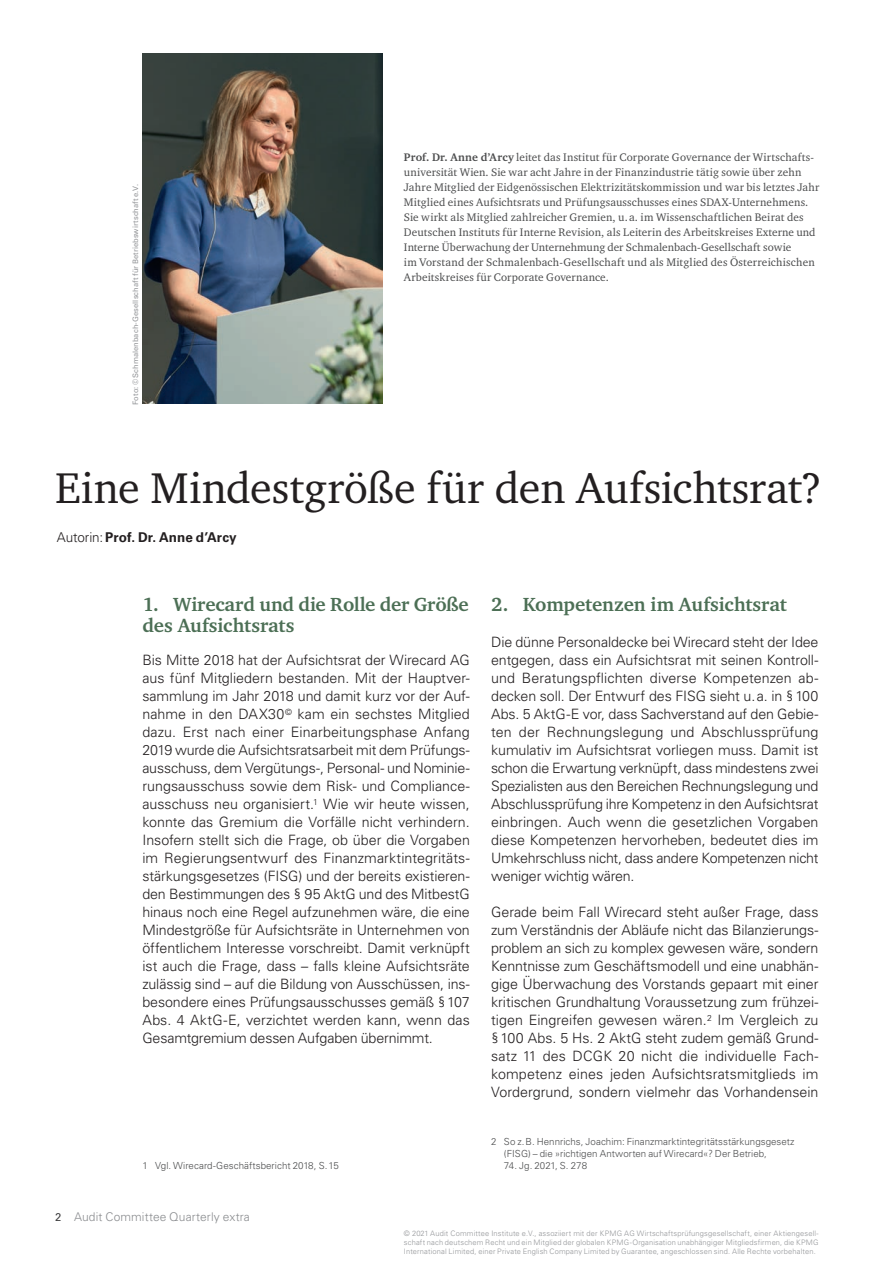
<style>
.page{position:relative;width:893px;height:1263px;background:#fff}
.page>*{position:absolute;margin:0;border:0;box-sizing:border-box;transform-origin:0 0}
.t1{font:44.1px "Charter IT Cby BT";color:#231f20}
.t2{font:700 19.5px/21px "Charter IT Cby BT";letter-spacing:-.005em;color:#4c6f55}
.t3{font:300 14.25px/18px "Univers LT Std";letter-spacing:-.005em;color:#231f20;text-align:justify}
.t4{font:700 13.5px "Univers LT Std";color:#231f20}
.t5{font:300 12px "Univers LT Std";letter-spacing:.01em;color:#8a8c8f}
.t6{font:11.25px/15px "Charter IT Cby BT";letter-spacing:.01em;color:#4b4c4d}
.t7{font:300 9.75px/12px "Univers LT Std";letter-spacing:.005em;color:#4b4c4d}
.t8{font:300 7.5px/9px "Univers LT Std";letter-spacing:.02em;color:#939598}
.t9{font:7.5px "Univers LT Std";letter-spacing:.01em;color:#939598}
.s1{font-weight:700}
.s2{font-weight:300}
.s3{font-weight:400;font-size:11.25px;color:#3e3e3f}
</style>
<div class="page">
<img style="left:142px;top:53px;width:241px;height:351px">
<p class="t9" style="left:131px;top:405px;width:222px;rotate:-90deg">Foto: © Schmalenbach-Gesellschaft für Betriebswirtschaft e.V.</p>
<p class="t6" style="left:404px;top:150px;width:417px"><span class="s1">Prof. Dr. Anne d’Arcy</span> leitet das Institut für Corporate Governance der Wirtschafts&shy;universität Wien. Sie war acht Jahre in der Finanzindustrie tätig sowie über zehn Jahre Mitglied der Eidgenössischen Elektrizitätskommission und war bis letztes Jahr Mitglied eines Aufsichtsrats und Prüfungsausschusses eines SDAX-Unternehmens.<br>Sie wirkt als Mitglied zahlreicher Gremien, u.a. im Wissenschaftlichen Beirat des Deutschen Instituts für Interne Revision, als Leiterin des Arbeitskreises Externe und Interne Überwachung der Unternehmung der Schmalenbach-Gesellschaft sowie<br>im Vorstand der Schmalenbach-Gesellschaft und als Mitglied des Österreichischen Arbeitskreises für Corporate Governance.</p>
<h1 class="t1" style="left:55px;top:461px;width:768px">Eine Mindestgröße für den Aufsichtsrat?</h1>
<p class="t4" style="left:57px;top:529px;width:181px"><span class="s2">Autorin:</span> Prof. Dr. Anne d’Arcy</p>
<h2 class="t2" style="left:142px;top:594px;width:328px">1. Wirecard und die Rolle der Größe des Aufsichtsrats</h2>
<p class="t3" style="left:142px;top:651px;width:329px;text-align:left">Bis Mitte 2018 hat der Aufsichtsrat der Wirecard AG aus fünf Mitgliedern bestanden. Mit der Hauptver&shy;sammlung im Jahr 2018 und damit kurz vor der Auf&shy;nahme in den DAX30<sup>©</sup> kam ein sechstes Mitglied dazu. Erst nach einer Einarbeitungsphase Anfang 2019 wurde die Aufsichtsratsarbeit mit dem Prüfungs&shy;ausschuss, dem Vergütungs-, Personal- und Nominie&shy;rungsausschuss sowie dem Risk- und Compliance&shy;ausschuss neu organisiert.<sup>1</sup> Wie wir heute wissen, konnte das G remium die Vorfälle nicht verhindern. -I nsofern stellt sich die Frage, ob über die Vorgaben im Regierungsentwurf des Finanzmarktintegritäts&shy;stärkungsgesetzes (FI SG) und der bereits existieren&shy;den Bestimmungen des § 95 AktG und des MitbestG hinaus noch eine Regel aufzunehmen wäre, die eine Mindestgröße für Aufsichtsräte in U nternehmen von öffentlichem I nteresse vorschreibt. Damit verknüpft ist auch die Frage, dass – falls kleine Aufsichtsräte zulässig sind – auf die Bildung von Ausschüssen, ins&shy;besondere eines Prüfungsausschusses gemäß §107<br>Abs. 4 AktG -E, verzichtet werden kann, wenn das -Gesamtgremium dessen Aufgaben übernimmt.</p>
<p class="t7" style="left:142px;top:1160px;width:198px">1 Vgl. Wirecard-Geschäftsbericht 2018, S.15</p>
<p class="t5" style="left:55px;top:1210px;width:196px"><span class="s3">2</span> Audit Committee Quarterly extra</p>
<h2 class="t2" style="left:491px;top:594px;width:297px">2. Kompetenzen im Aufsichtsrat</h2>
<p class="t3" style="left:491px;top:633px;width:329px">Die dünne Personaldecke bei Wirecard steht der I dee entgegen, dass ein Aufsichtsrat mit seinen Kontroll&shy;und Beratungspflichten diverse Kompetenzen ab&shy;decken soll. Der Entwurf des FI SG sieht u.a. in §100<br>Abs. 5 AktG -E vor, dass Sachverstand auf den G ebie&shy;ten der Rechnungslegung und Abschlussprüfung kumulativ im Aufsichtsrat vorliegen muss. Damit ist schon die Erwartung verknüpft, dass mindestens zwei Spezialisten aus den Bereichen Rechnungslegung und Abschlussprüfung ihre Kompetenz in den Aufsichtsrat einbringen. Auch wenn die gesetzlichen Vorgaben diese Kompetenzen hervorheben, bedeutet dies im U mkehrschluss nicht, dass andere Kompetenzen nicht weniger wichtig wären.</p>
<p class="t3" style="left:491px;top:903px;width:329px">G erade beim Fall Wirecard steht außer Frage, dass zum Verständnis der Abläufe nicht das Bilanzierungs&shy;problem an sich zu komplex gewesen wäre, sondern Kenntnisse zum Geschäftsmodell und eine unabhän&shy;gige Überwachung des Vorstands gepaart mit einer kritischen G rundhaltung Voraussetzung zum frühzei&shy;tigen Eingreifen gewesen wären.<sup>2</sup> I m Vergleich zu §100 Abs. 5 Hs. 2 AktG steht zudem gemäß Grund&shy;satz 11 des DCG K 20 nicht die individuelle Fach&shy;kompetenz eines jeden Aufsichtsratsmitglieds im Vordergrund, sondern vielmehr das Vorhandensein</p>
<p class="t7" style="left:504px;top:1136px;width:292px;text-indent:-13px">2 So z.B. Hennrichs, Joachim: Finanzmarktintegritätsstärkungsgesetz (FI SG) – die »richtigen Antworten auf Wirecard«? Der Betrieb,</p>
<p class="t7" style="left:504px;top:1160px;width:85px">74. Jg. 2021, S. 278</p>
<p class="t8" style="left:404px;top:1228px;width:416px">© 2021 Audit Committee I nstitute e.V., assoziiert mit der KPMG AG Wirtschaftsprüfungsgesellschaft, einer Aktiengesell&shy;schaft nach deutschem Recht und ein Mitglied der globalen KPMG-Organisation unabhängiger Mitgliedsfirmen, die KPMG<br>I nternational Limited, einer Private English Company Limited by G uarantee, angeschlossen sind. Alle Rechte vorbehalten.</p>
</div>
